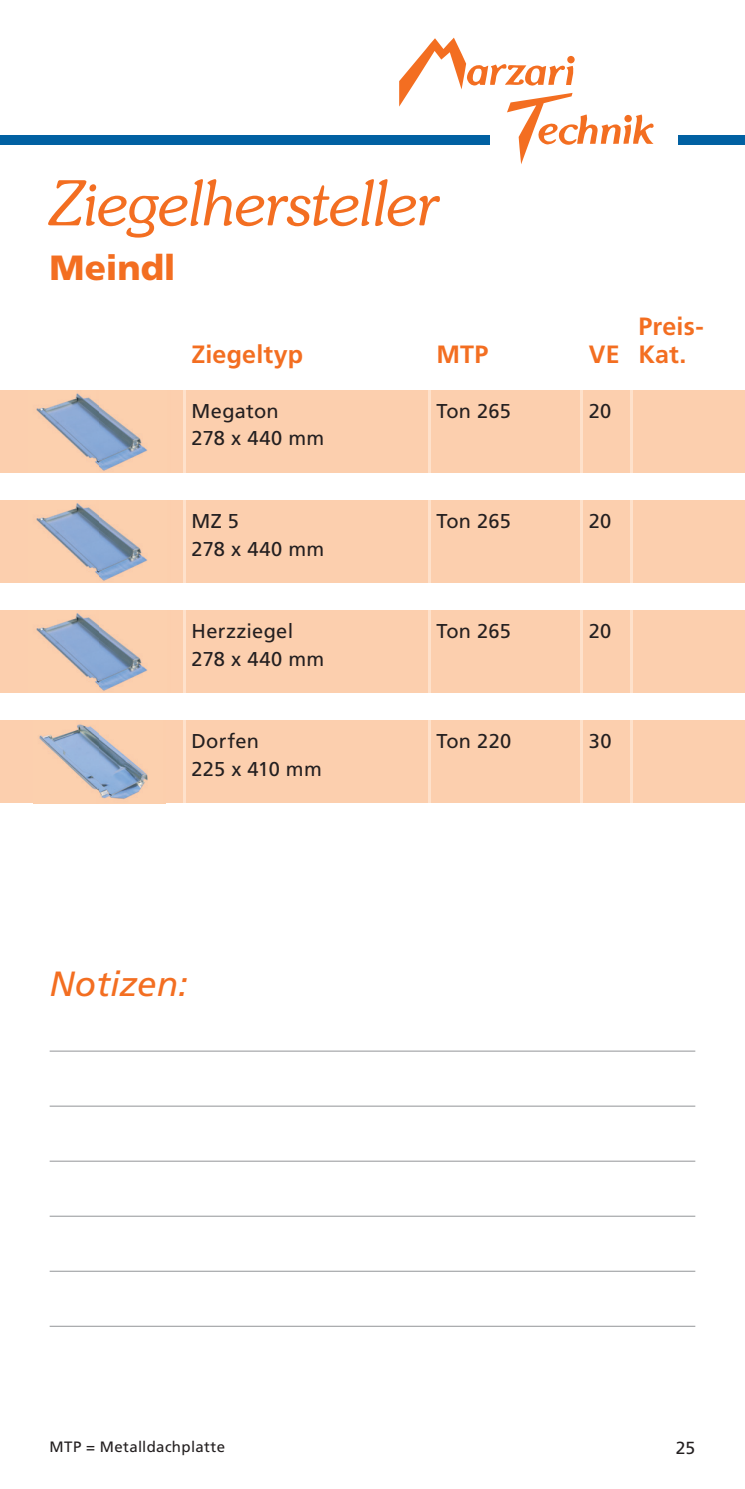
<style>
.page{position:relative;width:745px;height:1489px;background:#fff}
.page>*{position:absolute;margin:0;border:0;box-sizing:border-box;transform-origin:0 0}
.t1{font:italic 300 62.5px "Souvenir IT Cby BT";letter-spacing:-.015em;color:#f36e21}
.t2{font:italic 35px "Frutiger";color:#f36e21}
.t3{font:900 35px "Frutiger";letter-spacing:-.005em;color:#f36e21}
.t4{font:700 25px/27.5px "Frutiger";letter-spacing:.005em;color:#f36e21}
.t5{font:20px/27.5px "Frutiger";letter-spacing:.01em;color:#231f20}
.t6{font:17.5px "Frutiger";color:#231f20}
.t7{font:15px "Frutiger";letter-spacing:.02em;color:#231f20}
</style>
<div class="page">
<svg style="left:399px;top:38px;width:254px;height:126px"></svg>
<div style="left:567px;top:56px;width:7px;height:7px;background:#f36e21;border-radius:50%"></div>
<div style="left:624px;top:115px;width:7px;height:7px;background:#f36e21;border-radius:50%"></div>
<div style="left:0;top:135px;width:489px;height:10px;background:#0161a2"></div>
<div style="left:678px;top:135px;width:66px;height:10px;background:#0161a2"></div>
<div style="left:0;top:500px;width:744px;height:83px;background:#fccfae"></div>
<div style="left:0;top:610px;width:744px;height:83px;background:#fccfae"></div>
<div style="left:0;top:720px;width:744px;height:83px;background:#fccfae"></div>
<div style="left:0;top:390px;width:744px;height:83px;background:#fccfae"></div>
<hr style="left:50px;top:1050px;width:644px;height:1px;background:#939598">
<hr style="left:50px;top:1105px;width:644px;height:1px;background:#939598">
<hr style="left:50px;top:1160px;width:644px;height:1px;background:#939598">
<hr style="left:50px;top:1215px;width:644px;height:1px;background:#939598">
<hr style="left:50px;top:1270px;width:644px;height:1px;background:#939598">
<hr style="left:50px;top:1325px;width:644px;height:1px;background:#939598">
<hr style="left:183px;top:500px;width:3px;height:83px;background:#fee1cb">
<hr style="left:183px;top:610px;width:3px;height:83px;background:#fee1cb">
<hr style="left:183px;top:720px;width:3px;height:83px;background:#fee1cb">
<hr style="left:183px;top:390px;width:3px;height:83px;background:#fee1cb">
<hr style="left:427px;top:500px;width:3px;height:83px;background:#fee1cb">
<hr style="left:427px;top:610px;width:3px;height:83px;background:#fee1cb">
<hr style="left:427px;top:720px;width:3px;height:83px;background:#fee1cb">
<hr style="left:427px;top:390px;width:3px;height:83px;background:#fee1cb">
<hr style="left:580px;top:500px;width:2px;height:83px;background:#fee1cb">
<hr style="left:580px;top:610px;width:2px;height:83px;background:#fee1cb">
<hr style="left:580px;top:720px;width:2px;height:83px;background:#fee1cb">
<hr style="left:580px;top:390px;width:2px;height:83px;background:#fee1cb">
<hr style="left:629px;top:500px;width:3px;height:83px;background:#fee1cb">
<hr style="left:629px;top:610px;width:3px;height:83px;background:#fee1cb">
<hr style="left:629px;top:720px;width:3px;height:83px;background:#fee1cb">
<hr style="left:629px;top:390px;width:3px;height:83px;background:#fee1cb">
<img style="left:36px;top:393px;width:112px;height:78px">
<img style="left:36px;top:503px;width:112px;height:78px">
<img style="left:36px;top:613px;width:112px;height:78px">
<img style="left:33px;top:724px;width:132px;height:80px">
<h1 class="t1" style="left:50px;top:165px;width:391px">Ziegelhersteller</h1>
<h2 class="t3" style="left:50px;top:247px;width:127px">Meindl</h2>
<p class="t4" style="left:191px;top:340px;width:113px">Ziegeltyp</p>
<p class="t4" style="left:436px;top:340px;width:54px">MTP</p>
<p class="t4" style="left:588px;top:340px;width:32px">VE</p>
<p class="t5" style="left:191px;top:397px;width:134px">Megaton<br>278 x 440 mm</p>
<p class="t5" style="left:436px;top:397px;width:76px">Ton 265</p>
<p class="t5" style="left:588px;top:397px;width:24px">20</p>
<p class="t4" style="left:638px;top:313px;width:67px">Preis-<br>Kat.</p>
<p class="t5" style="left:191px;top:507px;width:134px">MZ 5<br>278 x 440 mm</p>
<p class="t5" style="left:191px;top:617px;width:134px">Herzziegel<br>278 x 440 mm</p>
<p class="t5" style="left:191px;top:727px;width:132px">Dorfen<br>225 x 410 mm</p>
<p class="t5" style="left:436px;top:507px;width:76px">Ton 265</p>
<p class="t5" style="left:588px;top:507px;width:24px">20</p>
<p class="t5" style="left:436px;top:617px;width:76px">Ton 265</p>
<p class="t5" style="left:588px;top:617px;width:24px">20</p>
<p class="t5" style="left:436px;top:727px;width:76px">Ton 220</p>
<p class="t5" style="left:588px;top:727px;width:24px">30</p>
<h2 class="t2" style="left:50px;top:963px;width:140px">Notizen:</h2>
<p class="t7" style="left:50px;top:1438px;width:177px">MTP = Metalldachplatte</p>
<p class="t6" style="left:675px;top:1437px;width:21px">25</p>
</div>
